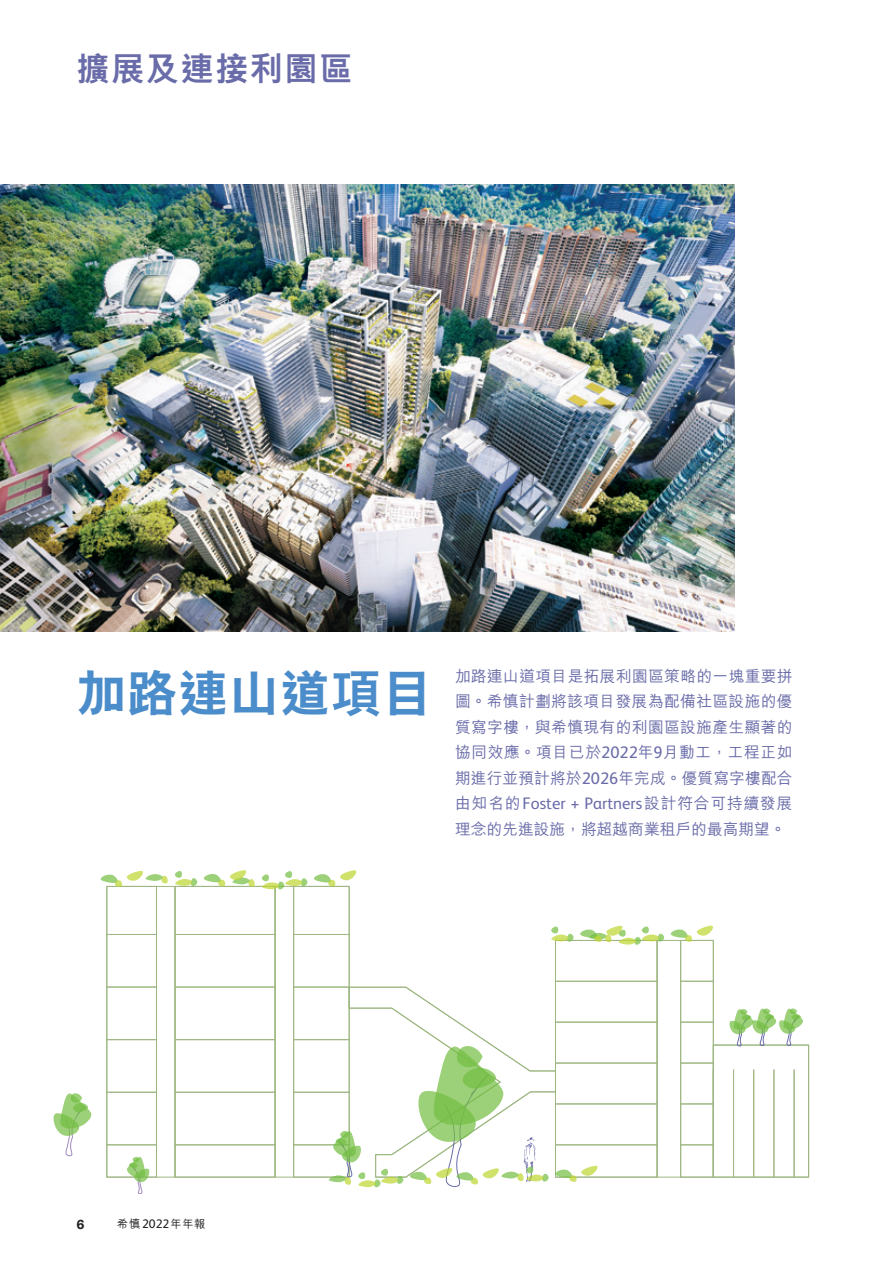
<style>
.page{position:relative;width:893px;height:1263px;background:#fff}
.page>*{position:absolute;margin:0;border:0;box-sizing:border-box;transform-origin:0 0}
.theme_page_title{font:800 49.5px "C Hei 2 HK";letter-spacing:.03em;color:#4b8cca}
._00_main_title_C{font:800 33px "M Hei HK";letter-spacing:.05em;color:#6a6ca9}
.callout_text{font:16.65px "FS Albert";color:#6a6ca9}
.callout_text-2{font:500 15.75px/25.5px "M Hei HK";letter-spacing:.005em;color:#6a6ca9;text-align:justify}
.t1{font:700 13.5px "Neue Haas Unica W1 G";color:#231f20}
.t2{font:500 11.25px "M Hei HK";color:#231f20}
.s1{font-family:"FS Albert";font-weight:400;font-size:16.65px}
.s2{font-family:"M Hei HK";font-weight:500;font-size:15.75px}
.s3{font-family:"FS Albert";font-weight:400;font-size:12.3px}
</style>
<div class="page">
<svg style="left:54px;top:1093px;width:37px;height:64px"></svg>
<div style="left:713px;top:1045px;width:96px;height:132px;border:1px solid #9fb782"></div>
<div style="left:555px;top:940px;width:102px;height:237px;border:1px solid #9fb782"></div>
<div style="left:680px;top:940px;width:34px;height:237px;border:1px solid #9fb782"></div>
<hr style="left:681px;top:981px;width:32px;height:1px;background:#9fb782">
<hr style="left:555px;top:981px;width:102px;height:1px;background:#9fb782">
<hr style="left:681px;top:1022px;width:32px;height:1px;background:#9fb782">
<hr style="left:555px;top:1022px;width:102px;height:1px;background:#9fb782">
<hr style="left:681px;top:1063px;width:32px;height:1px;background:#9fb782">
<hr style="left:555px;top:1063px;width:102px;height:1px;background:#9fb782">
<hr style="left:681px;top:1103px;width:32px;height:1px;background:#9fb782">
<hr style="left:555px;top:1103px;width:102px;height:1px;background:#9fb782">
<hr style="left:681px;top:1144px;width:32px;height:1px;background:#9fb782">
<hr style="left:555px;top:1144px;width:102px;height:1px;background:#9fb782">
<hr style="left:794px;top:1070px;width:1px;height:107px;background:#9fb782">
<hr style="left:773px;top:1070px;width:1px;height:107px;background:#9fb782">
<hr style="left:753px;top:1070px;width:1px;height:107px;background:#9fb782">
<hr style="left:733px;top:1070px;width:1px;height:107px;background:#9fb782">
<hr style="left:713px;top:1070px;width:1px;height:107px;background:#9fb782">
<div style="left:657px;top:940px;width:24px;height:237px;border:1px solid #9fb782"></div>
<div style="left:106px;top:886px;width:51px;height:291px;border:1px solid #9fb782"></div>
<div style="left:175px;top:886px;width:100px;height:291px;border:1px solid #9fb782"></div>
<div style="left:293px;top:886px;width:57px;height:291px;border:1px solid #9fb782"></div>
<hr style="left:175px;top:934px;width:100px;height:1px;background:#9fb782">
<hr style="left:294px;top:934px;width:55px;height:1px;background:#9fb782">
<hr style="left:107px;top:934px;width:49px;height:1px;background:#9fb782">
<hr style="left:175px;top:987px;width:100px;height:1px;background:#9fb782">
<hr style="left:294px;top:987px;width:55px;height:1px;background:#9fb782">
<hr style="left:107px;top:987px;width:49px;height:1px;background:#9fb782">
<hr style="left:175px;top:1039px;width:100px;height:1px;background:#9fb782">
<hr style="left:294px;top:1039px;width:55px;height:1px;background:#9fb782">
<hr style="left:107px;top:1039px;width:49px;height:1px;background:#9fb782">
<hr style="left:175px;top:1092px;width:100px;height:1px;background:#9fb782">
<hr style="left:294px;top:1092px;width:55px;height:1px;background:#9fb782">
<hr style="left:107px;top:1092px;width:49px;height:1px;background:#9fb782">
<hr style="left:175px;top:1144px;width:100px;height:1px;background:#9fb782">
<hr style="left:294px;top:1144px;width:55px;height:1px;background:#9fb782">
<hr style="left:107px;top:1144px;width:49px;height:1px;background:#9fb782">
<div style="left:275px;top:886px;width:19px;height:291px;border:1px solid #9fb782"></div>
<div style="left:156px;top:886px;width:19px;height:291px;border:1px solid #9fb782"></div>
<svg style="left:127px;top:1157px;width:22px;height:36px"></svg>
<svg style="left:729px;top:1008px;width:74px;height:39px"></svg>
<svg style="left:101px;top:871px;width:67px;height:16px"></svg>
<svg style="left:175px;top:871px;width:22px;height:15px"></svg>
<svg style="left:204px;top:870px;width:51px;height:17px"></svg>
<svg style="left:262px;top:871px;width:45px;height:18px"></svg>
<svg style="left:314px;top:870px;width:42px;height:16px"></svg>
<svg style="left:671px;top:926px;width:42px;height:16px"></svg>
<svg style="left:551px;top:926px;width:23px;height:16px"></svg>
<svg style="left:580px;top:926px;width:84px;height:19px"></svg>
<svg style="left:329px;top:986px;width:268px;height:201px"></svg>
<img style="left:0;top:184px;width:735px;height:447px">
<p class="_00_main_title_C" style="left:77px;top:52px;width:277px">擴展及連接利園區</p>
<p class="theme_page_title" style="left:77px;top:668px;width:357px">加路連山道項目</p>
<p class="callout_text-2" style="left:455px;top:662px;width:339px">加路連山道項目是拓展利園區策略的一塊重要拼圖。希慎計劃將該項目發展為配備社區設施的優質寫字樓，與希慎現有的利園區設施產生顯著的協同效應。項目已於<span class="s1">2022</span>年<span class="s1">9</span>月動工，工程正如期進行並預計將於<span class="s1">2026</span>年完成。優質寫字樓配合</p>
<p class="callout_text" style="left:455px;top:792px;width:339px"><span class="s2">由知名的</span>Foster + Partners<span class="s2">設計符合可持續發展</span></p>
<p class="callout_text-2" style="left:455px;top:815px;width:332px">理念的先進設施，將超越商業租戶的最高期望。</p>
<p class="t1" style="left:77px;top:1213px;width:10px">6</p>
<p class="t2" style="left:117px;top:1216px;width:90px">希慎<span class="s3">2022</span>年年報</p>
</div>
